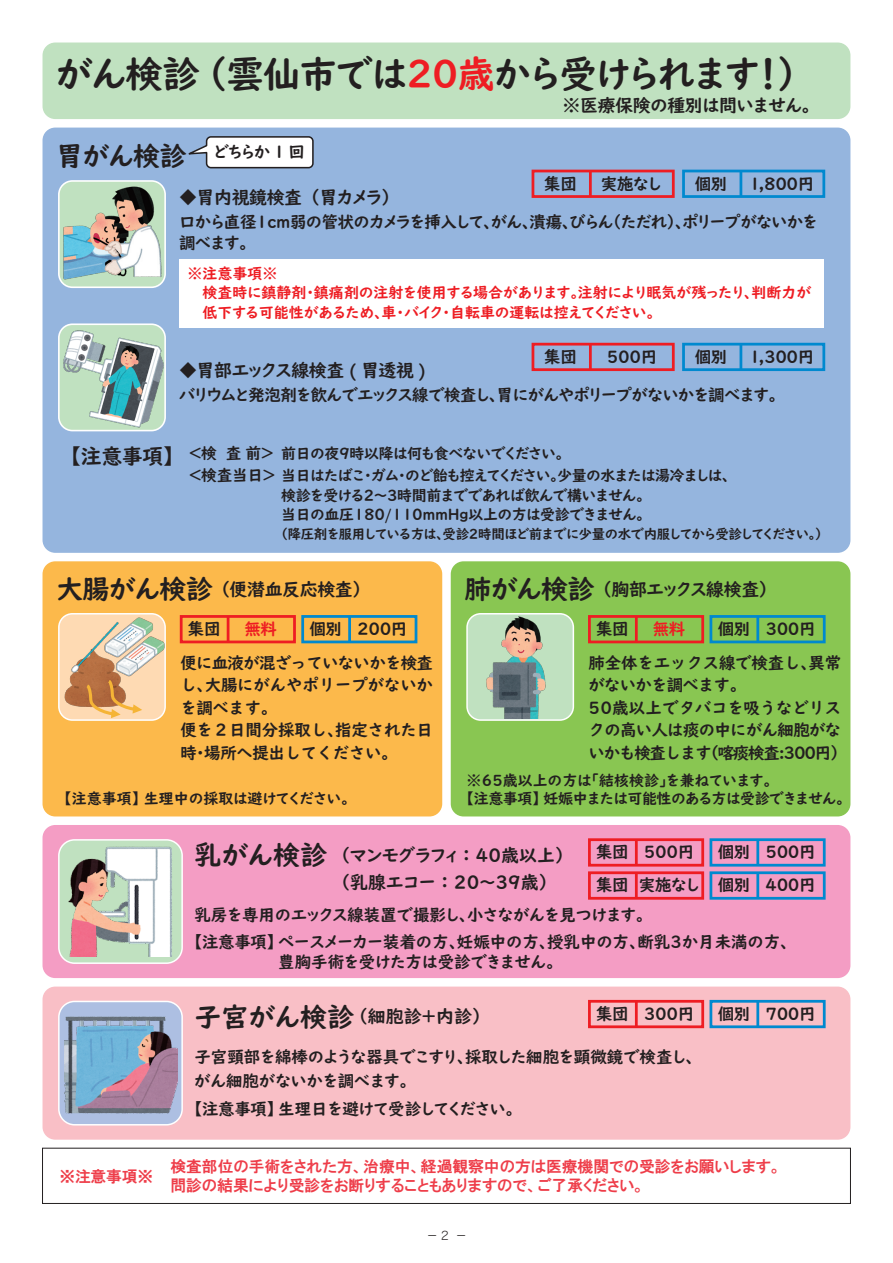
<style>
.page{position:relative;width:893px;height:1263px;background:#fff}
.page>*{position:absolute;margin:0;border:0;box-sizing:border-box;transform-origin:0 0}
.t1{font:700 37.5px "UD Digi Kyokasho Pro";letter-spacing:-.08em;color:#231f20}
.t2{font:700 27px "UD Digi Kyokasho Pro";letter-spacing:-.045em;color:#231f20}
.t3{font:700 21px "UD Digi Kyokasho Pro";color:#231f20}
.t4{font:700 18px "UD Digi Kyokasho Pro";letter-spacing:-.04em;color:#231f20}
.t5{font:700 18px/27px "UD Digi Kyokasho Pro";letter-spacing:-.12em;color:#231f20}
.t6{font:700 18px "UD Digi Kyokasho Pro";letter-spacing:-.065em;color:#231f20}
.t7{font:700 16.5px/22.5px "UD Digi Kyokasho Pro";letter-spacing:-.035em;color:#231f20}
.t8{font:700 16.5px/22.5px "UD Digi Kyokasho Pro";letter-spacing:-.01em;color:#231f20}
.t9{font:700 16.5px/21px "UD Digi Kyokasho Pro";letter-spacing:-.075em;color:#231f20}
.t10{font:700 16.5px "UD Digi Kyokasho Pro";letter-spacing:-.08em;color:#231f20}
.t11{font:700 16.5px "UD Digi Kyokasho Pro";letter-spacing:-.06em;color:#231f20}
.t12{font:700 16.5px "UD Digi Kyokasho Pro";color:#ee1d23}
.t13{font:15.75px/19.5px "HGP Gothic E";color:#ee3d49}
.t14{font:700 15px/19.5px "UD Digi Kyokasho Pro";letter-spacing:-.06em;color:#231f20}
.t15{font:700 15px/19.5px "UD Digi Kyokasho Pro";letter-spacing:-.02em;color:#ee1d23}
.t16{font:700 15px/22.5px "UD Digi Kyokasho Pro";letter-spacing:-.085em;color:#231f20}
.t17{font:700 15px "UD Digi Kyokasho Pro";letter-spacing:-.015em;color:#231f20}
.t18{font:700 13.5px "UD Digi Kyokasho Pro";letter-spacing:-.08em;color:#231f20}
.t19{font:12px "Hira Maru Std W2";color:#231f20;scale:.8 1}
.s1{color:#ee1d23}
.s2{font-size:15.75px}
.s3{font-size:27px}
</style>
<div class="page">
<div style="left:43px;top:43px;width:807px;height:76px;background:#c0e1c0;border-radius:13px"></div>
<div style="left:42px;top:1148px;width:809px;height:56px;border:1px solid #231f20"></div>
<div style="left:43px;top:825px;width:807px;height:153px;background:#f49dc4;border-radius:13px"></div>
<div style="left:43px;top:128px;width:807px;height:425px;background:#95b5de;border-radius:13px"></div>
<div style="left:58px;top:180px;width:108px;height:108px;border:2px solid #fff;border-radius:14px"></div>
<div style="left:59px;top:840px;width:123px;height:123px;background:#c0e1c0;border-radius:16px"></div>
<div style="left:58px;top:839px;width:125px;height:125px;border:2px solid #fff;border-radius:16px"></div>
<div style="left:43px;top:986px;width:807px;height:154px;background:#f9bfc6;border-radius:13px"></div>
<div style="left:59px;top:1001px;width:123px;height:124px;background:#adbfe2;border-radius:16px"></div>
<div style="left:58px;top:1001px;width:125px;height:124px;border:2px solid #fff;border-radius:16px"></div>
<div style="left:58px;top:323px;width:108px;height:108px;border:2px solid #fff;border-radius:14px"></div>
<img style="left:59px;top:184px;width:106px;height:104px">
<img style="left:68px;top:846px;width:104px;height:110px">
<img style="left:64px;top:1016px;width:113px;height:105px">
<svg style="left:188px;top:136px;width:126px;height:33px;background:#d7dbe1"></svg>
<div style="left:179px;top:259px;width:645px;height:68px;background:#fff"></div>
<div style="left:532px;top:170px;width:143px;height:28px;border:3px solid #ee1d23"></div>
<hr style="left:589px;top:171px;width:3px;height:26px;background:#ee1d23">
<div style="left:682px;top:170px;width:143px;height:28px;border:3px solid #0089cf"></div>
<hr style="left:739px;top:171px;width:3px;height:26px;background:#0089cf">
<div style="left:532px;top:343px;width:143px;height:28px;border:3px solid #ee1d23"></div>
<hr style="left:589px;top:344px;width:3px;height:26px;background:#ee1d23">
<div style="left:682px;top:343px;width:143px;height:28px;border:3px solid #0089cf"></div>
<hr style="left:739px;top:344px;width:3px;height:26px;background:#0089cf">
<div style="left:43px;top:561px;width:399px;height:255px;background:#fcb94b;border-radius:13px"></div>
<div style="left:59px;top:614px;width:106px;height:106px;background:#fedab3;border-radius:14px"></div>
<div style="left:58px;top:613px;width:108px;height:108px;border:2px solid #fff;border-radius:14px"></div>
<div style="left:180px;top:615px;width:116px;height:28px;border:3px solid #ee1d23"></div>
<hr style="left:227px;top:616px;width:2px;height:26px;background:#ee1d23">
<div style="left:301px;top:615px;width:116px;height:28px;border:3px solid #0089cf"></div>
<hr style="left:348px;top:616px;width:3px;height:26px;background:#0089cf">
<div style="left:451px;top:561px;width:399px;height:255px;background:#89c652;border-radius:13px"></div>
<div style="left:467px;top:614px;width:106px;height:106px;background:#c0e1c0;border-radius:14px"></div>
<div style="left:466px;top:613px;width:108px;height:108px;border:2px solid #fff;border-radius:14px"></div>
<div style="left:588px;top:615px;width:116px;height:28px;border:3px solid #ee1d23"></div>
<hr style="left:635px;top:616px;width:3px;height:26px;background:#ee1d23">
<div style="left:709px;top:615px;width:117px;height:28px;border:3px solid #0089cf"></div>
<hr style="left:756px;top:616px;width:3px;height:26px;background:#0089cf">
<div style="left:588px;top:838px;width:116px;height:28px;border:3px solid #ee1d23"></div>
<hr style="left:635px;top:840px;width:3px;height:25px;background:#ee1d23">
<div style="left:709px;top:838px;width:117px;height:28px;border:3px solid #0089cf"></div>
<hr style="left:756px;top:840px;width:3px;height:25px;background:#0089cf">
<div style="left:588px;top:871px;width:116px;height:29px;border:3px solid #ee1d23"></div>
<hr style="left:635px;top:873px;width:3px;height:25px;background:#ee1d23">
<div style="left:709px;top:871px;width:117px;height:29px;border:3px solid #0089cf"></div>
<hr style="left:756px;top:873px;width:3px;height:25px;background:#0089cf">
<div style="left:588px;top:1000px;width:116px;height:28px;border:3px solid #ee1d23"></div>
<hr style="left:635px;top:1001px;width:3px;height:26px;background:#ee1d23">
<div style="left:709px;top:1000px;width:117px;height:28px;border:3px solid #0089cf"></div>
<hr style="left:756px;top:1001px;width:3px;height:26px;background:#0089cf">
<img style="left:103px;top:615px;width:62px;height:62px">
<img style="left:64px;top:645px;width:64px;height:62px">
<svg style="left:87px;top:680px;width:55px;height:38px"></svg>
<img style="left:65px;top:616px;width:59px;height:59px">
<img style="left:477px;top:615px;width:74px;height:104px">
<img style="left:61px;top:327px;width:105px;height:104px">
<h1 class="t1" style="left:55px;top:43px;width:761px">がん検診（雲仙市では<span class="s1">２０歳</span>から受けられます！）</h1>
<p class="t4" style="left:563px;top:90px;width:259px">※医療保険の種別は問いません。</p>
<h2 class="t2" style="left:56px;top:133px;width:132px">胃がん検診</h2>
<p class="t4" style="left:179px;top:182px;width:222px">◆胃内視鏡検査（胃カメラ）</p>
<p class="t9" style="left:179px;top:211px;width:641px">口から直径1cm弱の管状のカメラを挿入して、がん、潰瘍、びらん（ただれ）、ポリープがないかを調べます。</p>
<p class="t7" style="left:212px;top:141px;width:94px">どちらか 1 回</p>
<p class="t7" style="left:544px;top:172px;width:34px">集団</p>
<p class="t7" style="left:601px;top:172px;width:64px">実施なし</p>
<p class="t7" style="left:695px;top:172px;width:34px">個別</p>
<p class="t7" style="left:749px;top:172px;width:67px">1,800円</p>
<p class="t15" style="left:187px;top:263px;width:625px">※注意事項※<br>　検査時に鎮静剤・鎮痛剤の注射を使用する場合があります。注射により眠気が残ったり、判断力が　低下する可能性があるため、車・バイク・自転車の運転は控えてください。</p>
<p class="t4" style="left:179px;top:355px;width:249px">◆胃部エックス線検査 ( 胃透視 )</p>
<p class="t7" style="left:544px;top:345px;width:34px">集団</p>
<p class="t7" style="left:607px;top:345px;width:52px">500円</p>
<p class="t7" style="left:695px;top:345px;width:34px">個別</p>
<p class="t7" style="left:749px;top:345px;width:67px">1,300円</p>
<p class="t10" style="left:179px;top:381px;width:607px">バリウムと発泡剤を飲んでエックス線で検査し、胃にがんやポリープがないかを調べます。</p>
<p class="t3" style="left:60px;top:438px;width:125px">【注意事項】</p>
<p class="t16" style="left:187px;top:442px;width:551px"><span class="s2">＜検 査 前＞</span>前日の夜９時以降は何も食べないでください。<br><span class="s2">＜検査当日＞</span>当日はたばこ・ガム・のど飴も控えてください。少量の水または湯冷ましは、</p>
<p class="t14" style="left:281px;top:485px;width:371px">検診を受ける２～３時間前までであれば飲んで構いません。当日の血圧180/110mmHｇ以上の方は受診できません。</p>
<p class="t18" style="left:274px;top:522px;width:556px">（降圧剤を服用している方は、受診2時間ほど前までに少量の水で内服してから受診してください。）</p>
<p class="t4" style="left:56px;top:574px;width:316px"><span class="s3">大腸がん検診</span>（便潜血反応検査）</p>
<p class="t6" style="left:465px;top:574px;width:314px"><span class="s3">肺がん検診</span>（胸部エックス線検査）</p>
<p class="t7" style="left:188px;top:617px;width:34px">集団</p>
<p class="t12" style="left:245px;top:615px;width:34px">無料</p>
<p class="t7" style="left:180px;top:612px;width:254px;line-height:33.6px;text-indent:129px">個別 200円<br>便に血液が混ざっていないかを検査</p>
<p class="t8" style="left:180px;top:673px;width:254px">し、大腸にがんやポリープがないかを調べます。<br>便を２日間分採取し、指定された日時・場所へ提出してください。</p>
<p class="t7" style="left:596px;top:617px;width:34px">集団</p>
<p class="t12" style="left:653px;top:615px;width:34px">無料</p>
<p class="t7" style="left:718px;top:617px;width:99px">個別 300円</p>
<p class="t7" style="left:589px;top:651px;width:260px">肺全体をエックス線で検査し、異常がないかを調べます。<br>50歳以上でタバコを吸うなどリスクの高い人は痰の中にがん細胞がないかも検査します（喀痰検査:300円）</p>
<p class="t17" style="left:57px;top:786px;width:301px">【注意事項】生理中の採取は避けてください。</p>
<p class="t14" style="left:459px;top:771px;width:393px;line-height:18px;text-indent:8px">※６５歳以上の方は「結核検診」を兼ねています。<br>【注意事項】妊娠中または可能性のある方は受診できません。</p>
<p class="t5" style="left:332px;top:841px;width:252px;text-indent:-137px"><span class="s3">乳がん検診</span>（マンモグラフィ：４０歳以上）　（乳腺エコー：２０～３９歳）</p>
<p class="t7" style="left:186px;top:901px;width:612px;line-height:27.2px;text-indent:8px">乳房を専用のエックス線装置で撮影し、小さながんを見つけます。<br>【注意事項】ペースメーカー装着の方、妊娠中の方、授乳中の方、断乳３か月未満の方、</p>
<p class="t7" style="left:278px;top:950px;width:286px">豊胸手術を受けた方は受診できません。</p>
<p class="t7" style="left:596px;top:840px;width:99px">集団 500円</p>
<p class="t7" style="left:596px;top:835px;width:221px;line-height:33px;text-align:right">個別 500円<br>集団 実施なし 個別 400円</p>
<p class="t4" style="left:195px;top:1002px;width:297px"><span class="s3">子宮がん検診</span>（細胞診＋内診）</p>
<p class="t7" style="left:194px;top:1044px;width:509px;line-height:24px">子宮頸部を綿棒のような器具でこすり、採取した細胞を顕微鏡で検査し、がん細胞がないかを調べます。</p>
<p class="t11" style="left:186px;top:1095px;width:337px">【注意事項】生理日を避けて受診してください。</p>
<p class="t7" style="left:596px;top:1002px;width:99px">集団 300円</p>
<p class="t7" style="left:718px;top:1002px;width:99px">個別 700円</p>
<p class="t13" style="left:59px;top:1166px;width:95px">※注意事項※</p>
<p class="t13" style="left:170px;top:1156px;width:613px">検査部位の手術をされた方、治療中、経過観察中の方は医療機関での受診をお願いします。問診の結果により受診をお断りすることもありますので、ご了承ください。</p>
<p class="t19" style="left:427px;top:1226px;width:50px">ー 2 ー</p>
</div>
